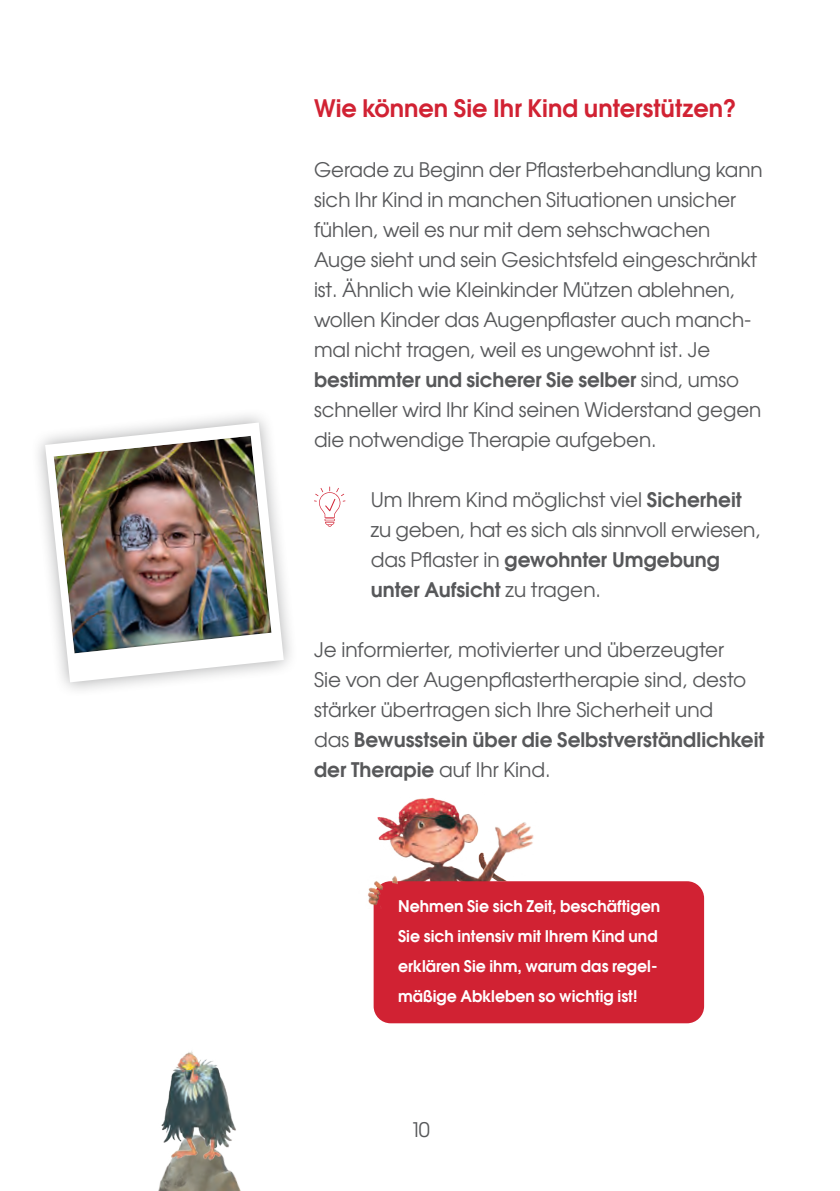
<style>
.page{position:relative;width:840px;height:1191px;background:#fff}
.page>*{position:absolute;margin:0;border:0;box-sizing:border-box;transform-origin:0 0}
.t1{font:24px "Avant Garde Gothic ITC Dm";color:#d12233}
.t2{font:20px/30px "Avant Garde Gothic ITC";letter-spacing:-.005em;color:#57585a}
.t3{font:16px/30px "Avant Garde Gothic ITC Dm";color:#fff}
.s1{font-family:"Avant Garde Gothic ITC Dm"}
</style>
<div class="page">
<svg style="left:314px;top:486px;width:31px;height:41px"></svg>
<div style="left:30px;top:408px;width:268px;height:289px;background:#57585a;opacity:.5"></div>
<svg style="left:45px;top:422px;width:238px;height:260px"></svg>
<img style="left:52px;top:433px;width:222px;height:222px">
<img style="left:158px;top:1162px;width:83px;height:29px">
<img style="left:161px;top:1051px;width:75px;height:111px">
<img style="left:377px;top:798px;width:157px;height:83px">
<div style="left:373px;top:881px;width:330px;height:142px;background:#d12233;border-radius:17px"></div>
<img style="left:368px;top:869px;width:37px;height:42px">
<p class="t1" style="left:314px;top:93px;width:424px">Wie können Sie Ihr Kind unterstützen?</p>
<p class="t2" style="left:314px;top:155px;width:450px">Gerade zu Beginn der Pflasterbehandlung kann sich Ihr Kind in manchen Situationen unsicher fühlen, weil es nur mit dem sehschwachen Auge sieht und sein Gesichtsfeld eingeschränkt ist. Ähnlich wie Kleinkinder Mützen ablehnen, wollen Kinder das Augenpflaster auch manch&shy;mal nicht tragen, weil es ungewohnt ist. Je <span class="s1">bestimmter und sicherer Sie selber</span> sind, umso schneller wird Ihr Kind seinen Widerstand gegen die notwendige Therapie aufgeben.</p>
<p class="t2" style="left:370px;top:485px;width:391px">Um Ihrem Kind möglichst viel <span class="s1">Sicherheit </span>zu geben, hat es sich als sinnvoll erwiesen, das Pflaster in <span class="s1">gewohnter Umgebung unter Aufsicht</span> zu tragen.</p>
<p class="t2" style="left:314px;top:635px;width:452px">Je informierter, motivierter und überzeugter<br>Sie von der Augenpflastertherapie sind, desto stärker übertragen sich Ihre Sicherheit und<br>das <span class="s1">Bewusstsein über die Selbstverständlichkeit der Therapie</span> auf Ihr Kind.</p>
<p class="t3" style="left:398px;top:891px;width:263px">Nehmen Sie sich Zeit, beschäftigen Sie sich intensiv mit Ihrem Kind und erklären Sie ihm, warum das regel&shy;mäßige Abkleben so wichtig ist!</p>
<p class="t2" style="left:410px;top:1115px;width:21px">10</p>
</div>
